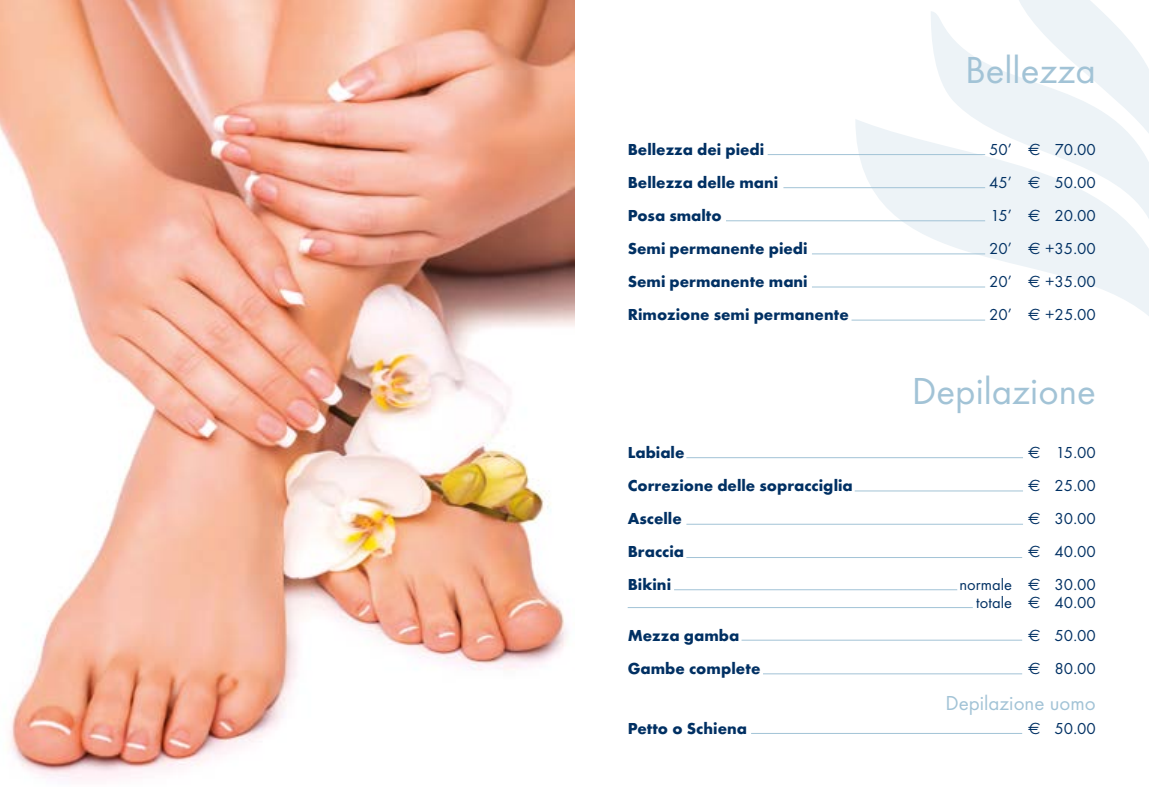
<style>
.page{position:relative;width:1149px;height:787px;background:#fff}
.page>*{position:absolute;margin:0;border:0;box-sizing:border-box;transform-origin:0 0}
.t1{font:39px "Futura T";color:#a2c3d6}
.t2{font:21px "Futura T";color:#a2c3d6}
.t3{font:700 16.5px "Futura T";color:#003063}
.t4{font:16.5px/18px "Futura T";color:#003063;text-align:right}
.s1{font-family:"Euro Sans"}
</style>
<div class="page">
<svg style="left:855px;top:119px;width:293px;height:202px"></svg>
<svg style="left:930px;top:11px;width:218px;height:218px;fill:#edf3f7"></svg>
<svg style="left:1008px;top:0;width:140px;height:140px"></svg>
<hr style="left:767px;top:154px;width:217px;height:1px;background:#a2c3d6">
<hr style="left:725px;top:220px;width:259px;height:1px;background:#a2c3d6">
<hr style="left:783px;top:187px;width:201px;height:1px;background:#a2c3d6">
<hr style="left:811px;top:253px;width:173px;height:1px;background:#a2c3d6">
<hr style="left:851px;top:320px;width:133px;height:1px;background:#a2c3d6">
<hr style="left:811px;top:286px;width:173px;height:1px;background:#a2c3d6">
<hr style="left:686px;top:457px;width:336px;height:1px;background:#a2c3d6">
<hr style="left:686px;top:524px;width:336px;height:1px;background:#a2c3d6">
<hr style="left:854px;top:490px;width:168px;height:1px;background:#a2c3d6">
<hr style="left:686px;top:557px;width:335px;height:1px;background:#a2c3d6">
<hr style="left:741px;top:639px;width:280px;height:1px;background:#a2c3d6">
<hr style="left:674px;top:589px;width:282px;height:1px;background:#a2c3d6">
<hr style="left:627px;top:607px;width:345px;height:1px;background:#a2c3d6">
<hr style="left:762px;top:673px;width:259px;height:1px;background:#a2c3d6">
<hr style="left:750px;top:733px;width:271px;height:1px;background:#a2c3d6">
<img style="left:0;top:0;width:574px;height:780px">
<h1 class="t1" style="left:964px;top:47px;width:132px">Bellezza</h1>
<p class="t3" style="left:627px;top:140px;width:138px">Bellezza dei piedi</p>
<p class="t4" style="left:988px;top:140px;width:108px">50’ <span class="s1">€</span> 70.00</p>
<p class="t3" style="left:627px;top:173px;width:152px">Bellezza delle mani</p>
<p class="t4" style="left:988px;top:173px;width:108px">45’ <span class="s1">€</span> 50.00</p>
<p class="t3" style="left:627px;top:206px;width:96px">Posa smalto</p>
<p class="t4" style="left:990px;top:206px;width:107px">15’ <span class="s1">€</span> 20.00</p>
<p class="t3" style="left:627px;top:239px;width:181px">Semi permanente piedi</p>
<p class="t4" style="left:988px;top:239px;width:108px">20’ <span class="s1">€</span> +35.00</p>
<p class="t3" style="left:627px;top:272px;width:181px">Semi permanente mani</p>
<p class="t4" style="left:988px;top:272px;width:108px">20’ <span class="s1">€</span> +35.00</p>
<p class="t3" style="left:627px;top:305px;width:222px">Rimozione semi permanente</p>
<p class="t4" style="left:988px;top:305px;width:108px">20’ <span class="s1">€</span> +25.00</p>
<h1 class="t1" style="left:911px;top:368px;width:185px">Depilazione</h1>
<p class="t3" style="left:627px;top:442px;width:58px">Labiale</p>
<p class="t4" style="left:1027px;top:443px;width:69px"><span class="s1">€</span> 15.00</p>
<p class="t3" style="left:627px;top:475px;width:226px">Correzione delle sopracciglia</p>
<p class="t4" style="left:1027px;top:476px;width:69px"><span class="s1">€</span> 25.00</p>
<p class="t3" style="left:627px;top:508px;width:56px">Ascelle</p>
<p class="t4" style="left:1027px;top:509px;width:69px"><span class="s1">€</span> 30.00</p>
<p class="t3" style="left:627px;top:541px;width:58px">Braccia</p>
<p class="t4" style="left:1027px;top:542px;width:69px"><span class="s1">€</span> 40.00</p>
<p class="t3" style="left:627px;top:574px;width:45px">Bikini</p>
<p class="t4" style="left:959px;top:575px;width:138px">normale <span class="s1">€</span> 30.00 totale <span class="s1">€</span> 40.00</p>
<p class="t3" style="left:627px;top:625px;width:113px">Mezza gamba</p>
<p class="t4" style="left:1027px;top:626px;width:69px"><span class="s1">€</span> 50.00</p>
<p class="t3" style="left:627px;top:658px;width:134px">Gambe complete</p>
<p class="t4" style="left:1027px;top:659px;width:69px"><span class="s1">€</span> 80.00</p>
<p class="t2" style="left:945px;top:690px;width:152px">Depilazione uomo</p>
<p class="t3" style="left:627px;top:718px;width:121px">Petto o Schiena</p>
<p class="t4" style="left:1027px;top:719px;width:69px"><span class="s1">€</span> 50.00</p>
</div>
